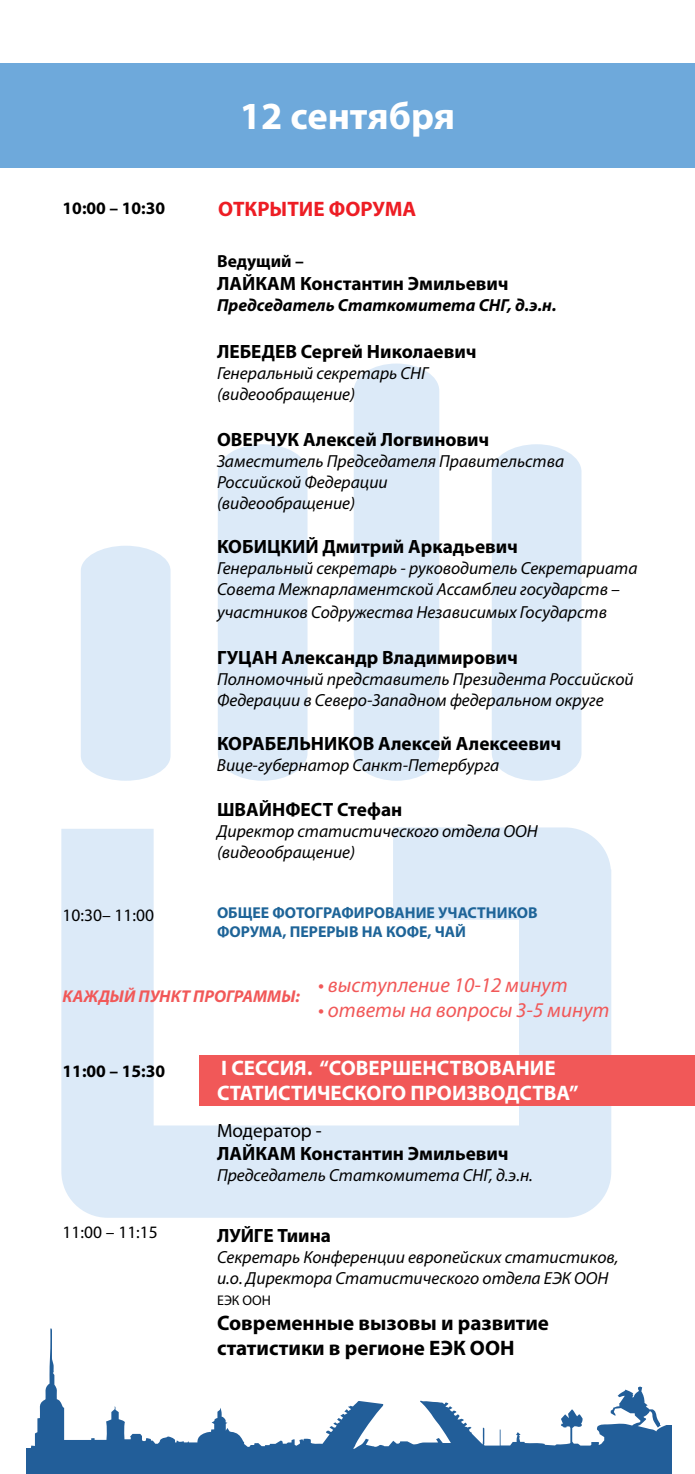
<style>
.page{position:relative;width:695px;height:1474px;background:#fff}
.page>*{position:absolute;margin:0;border:0;box-sizing:border-box;transform-origin:0 0}
.t1{font:700 38.5px "Myriad Pro";color:#fff}
.t2{font:700 21px/25.2px "Myriad Pro";color:#fff}
.t3{font:700 21px/25.2px "Myriad Pro";color:#000}
.t4{font:italic 21px "Myriad Pro";color:#f15858}
.t5{font:700 21px "Myriad Pro";color:#ed1d24}
.t6{font:700 19.25px "Myriad Pro";color:#000}
.t7{font:19.25px "Myriad Pro";color:#000}
.t8{font:italic 17.5px/21px "Myriad Pro";color:#000}
.t9{font:italic 700 17.5px "Myriad Pro";color:#000}
.t10{font:700 17.5px "Myriad Pro";color:#000}
.t11{font:17.5px "Myriad Pro";color:#000}
.t12{font:italic 700 17.15px "Myriad Pro";color:#f15858}
.t13{font:700 15.75px/18.9px "Myriad Pro";color:#1e6498}
.t14{font:14px "Myriad Pro";color:#000}
</style>
<div class="page">
<svg style="left:61px;top:827px;width:550px;height:390px;fill:#dceaf8"></svg>
<div style="left:492px;top:444px;width:89px;height:336px;background:#dceaf8"></div>
<div style="left:354px;top:363px;width:85px;height:417px;background:#dceaf8"></div>
<div style="left:218px;top:444px;width:89px;height:336px;background:#dceaf8"></div>
<div style="left:81px;top:546px;width:89px;height:234px;background:#dceaf8"></div>
<div style="left:26px;top:1456px;width:645px;height:17px;background:#225e99"></div>
<svg style="left:26px;top:1328px;width:645px;height:128px"></svg>
<div style="left:0;top:63px;width:694px;height:104px;background:#6ea9db"></div>
<div style="left:660px;top:1416px;width:17px;height:8px;background:#fff"></div>
<div style="left:199px;top:1055px;width:495px;height:50px;background:#f15858"></div>
<h1 class="t1" style="left:240px;top:91px;width:217px">12 сентября</h1>
<p class="t10" style="left:63px;top:197px;width:104px">10:00 – 10:30</p>
<p class="t5" style="left:218px;top:195px;width:199px">ОТКРЫТИЕ ФОРУМА</p>
<p class="t11" style="left:63px;top:904px;width:93px">10:30– 11:00</p>
<p class="t10" style="left:217px;top:250px;width:88px">Ведущий –</p>
<p class="t6" style="left:217px;top:271px;width:293px">ЛАЙКАМ Константин Эмильевич</p>
<p class="t9" style="left:217px;top:294px;width:341px">Председатель Статкомитета СНГ, д.э.н.</p>
<p class="t6" style="left:217px;top:338px;width:261px">ЛЕБЕДЕВ Сергей Николаевич</p>
<p class="t8" style="left:217px;top:362px;width:212px">Генеральный секретарь СНГ (видеообращение)</p>
<p class="t6" style="left:217px;top:427px;width:274px">ОВЕРЧУК Алексей Логвинович</p>
<p class="t8" style="left:217px;top:450px;width:348px">Заместитель Председателя Правительства<br>Российской Федерации<br>(видеообращение)</p>
<p class="t6" style="left:217px;top:534px;width:302px">КОБИЦКИЙ Дмитрий Аркадьевич</p>
<p class="t8" style="left:217px;top:557px;width:422px">Генеральный секретарь - руководитель Секретариата<br>Совета Межпарламентской Ассамблеи государств –</p>
<p class="t8" style="left:217px;top:601px;width:391px">участников Содружества Независимых Государств</p>
<p class="t6" style="left:217px;top:645px;width:302px">ГУЦАН Александр Владимирович</p>
<p class="t8" style="left:217px;top:668px;width:418px">Полномочный представитель Президента Российской<br>Федерации в Северо-Западном федеральном округе</p>
<p class="t6" style="left:217px;top:731px;width:345px">КОРАБЕЛЬНИКОВ Алексей Алексеевич</p>
<p class="t8" style="left:217px;top:754px;width:284px">Вице-губернатор Санкт-Петербурга</p>
<p class="t6" style="left:217px;top:796px;width:187px">ШВАЙНФЕСТ Стефан</p>
<p class="t8" style="left:217px;top:820px;width:322px">Директор статистического отдела ООН (видеообращение)</p>
<p class="t13" style="left:217px;top:902px;width:322px">ОБЩЕЕ ФОТОГРАФИРОВАНИЕ УЧАСТНИКОВ<br>ФОРУМА, ПЕРЕРЫВ НА КОФЕ, ЧАЙ</p>
<p class="t12" style="left:63px;top:985px;width:239px">КАЖДЫЙ ПУНКТ ПРОГРАММЫ:</p>
<p class="t4" style="left:318px;top:971px;width:251px">• выступление 10-12 минут</p>
<p class="t4" style="left:318px;top:996px;width:293px">• ответы на вопросы 3-5 минут</p>
<p class="t10" style="left:63px;top:1059px;width:104px">11:00 – 15:30</p>
<p class="t11" style="left:63px;top:1221px;width:97px">11:00 – 11:15</p>
<p class="t2" style="left:217px;top:1054px;width:363px">I СЕССИЯ. “СОВЕРШЕНСТВОВАНИЕ<br>СТАТИСТИЧЕСКОГО ПРОИЗВОДСТВА”</p>
<p class="t7" style="left:217px;top:1118px;width:106px">Модератор -</p>
<p class="t6" style="left:217px;top:1140px;width:293px">ЛАЙКАМ Константин Эмильевич</p>
<p class="t8" style="left:217px;top:1164px;width:317px">Председатель Статкомитета СНГ, д.э.н.</p>
<p class="t6" style="left:217px;top:1222px;width:115px">ЛУЙГЕ Тиина</p>
<p class="t8" style="left:217px;top:1246px;width:403px">Секретарь Конференции европейских статистиков, и.о. Директора Статистического отдела ЕЭК ООН</p>
<p class="t14" style="left:217px;top:1291px;width:55px">ЕЭК ООН</p>
<p class="t3" style="left:217px;top:1309px;width:333px">Современные вызовы и развитие статистики в регионе ЕЭК ООН</p>
</div>
